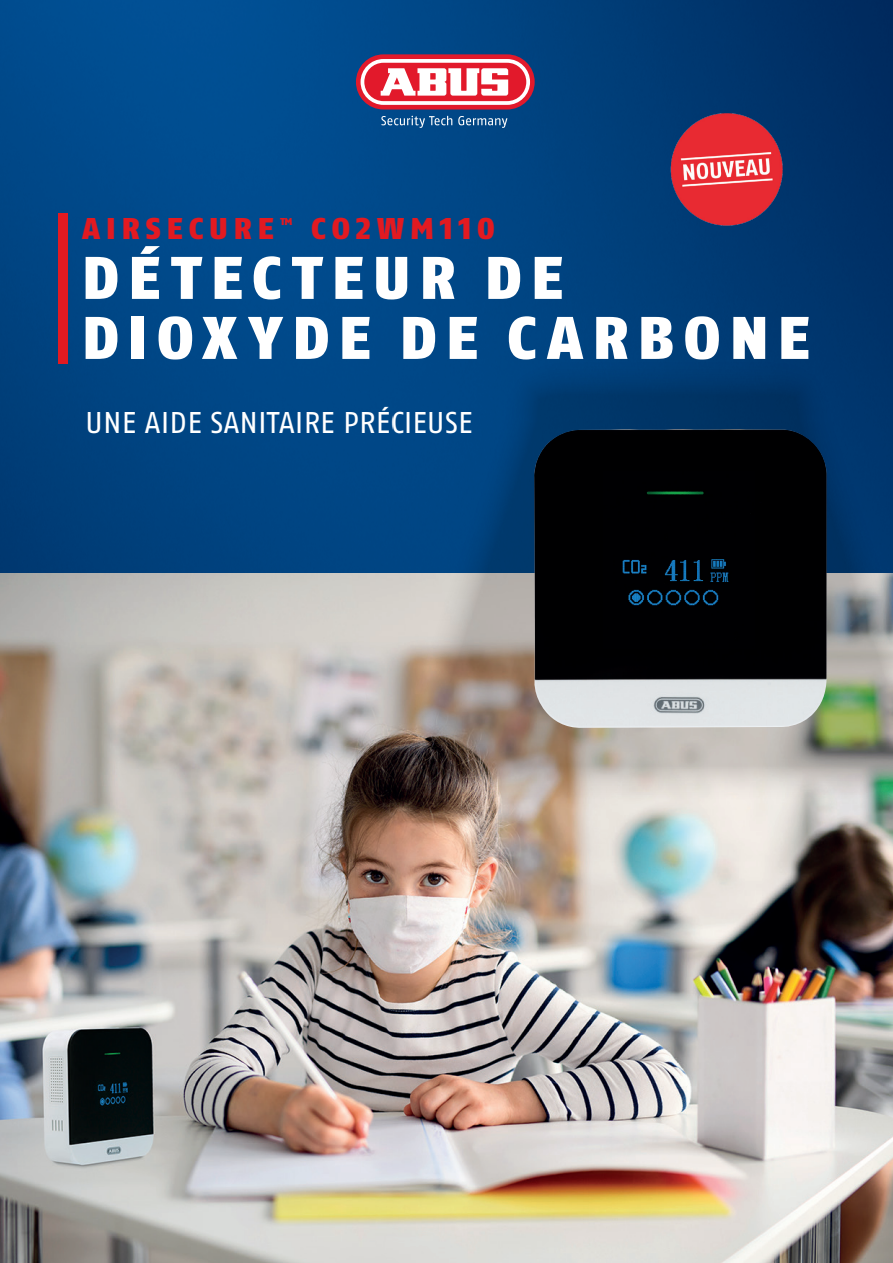
<style>
.page{position:relative;width:893px;height:1263px;background:#fff}
.page>*{position:absolute;margin:0;border:0;box-sizing:border-box;transform-origin:0 0}
.t1{font:900 60px/60px "ABUS Fago Pro";letter-spacing:.155em;color:#fff}
.t2{font:30px "ABUS Fago Pro";color:#fff}
.t3{font:900 30px "ABUS Fago Pro";letter-spacing:.195em;color:#e21a21}
.t4{font:900 10.05px "ABUS Fago Pro";color:#e21a21}
</style>
<div class="page">
<img style="left:0;top:0;width:892px;height:573px">
<img style="left:0;top:573px;width:892px;height:690px">
<div style="left:58px;top:213px;width:9px;height:151px;background:#e21a21"></div>
<div style="left:356px;top:54px;width:178px;height:55px;background:#e2192b;border-radius:28px"></div>
<svg style="left:360px;top:59px;width:170px;height:46px"></svg>
<svg style="left:381px;top:116px;width:126px;height:12px;background:#376ea0"></svg>
<svg style="left:393px;top:357px;width:499px;height:447px;background:#567086"></svg>
<img style="left:534px;top:429px;width:292px;height:299px">
<img style="left:658px;top:102px;width:137px;height:137px">
<div style="left:603px;top:471px;width:151px;height:178px;background:#000002"></div>
<p class="t3" style="left:82px;top:210px;width:193px">AIRSECURE</p>
<p class="t4" style="left:280px;top:215px;width:14px">TM</p>
<p class="t3" style="left:311px;top:210px;width:185px">CO2WM110</p>
<p class="t1" style="left:82px;top:248px;width:728px">DÉTECTEUR DE<br>DIOXYDE DE CARBONE</p>
<p class="t2" style="left:85px;top:404px;width:388px">UNE AIDE SANITAIRE PRÉCIEUSE</p>
</div>
